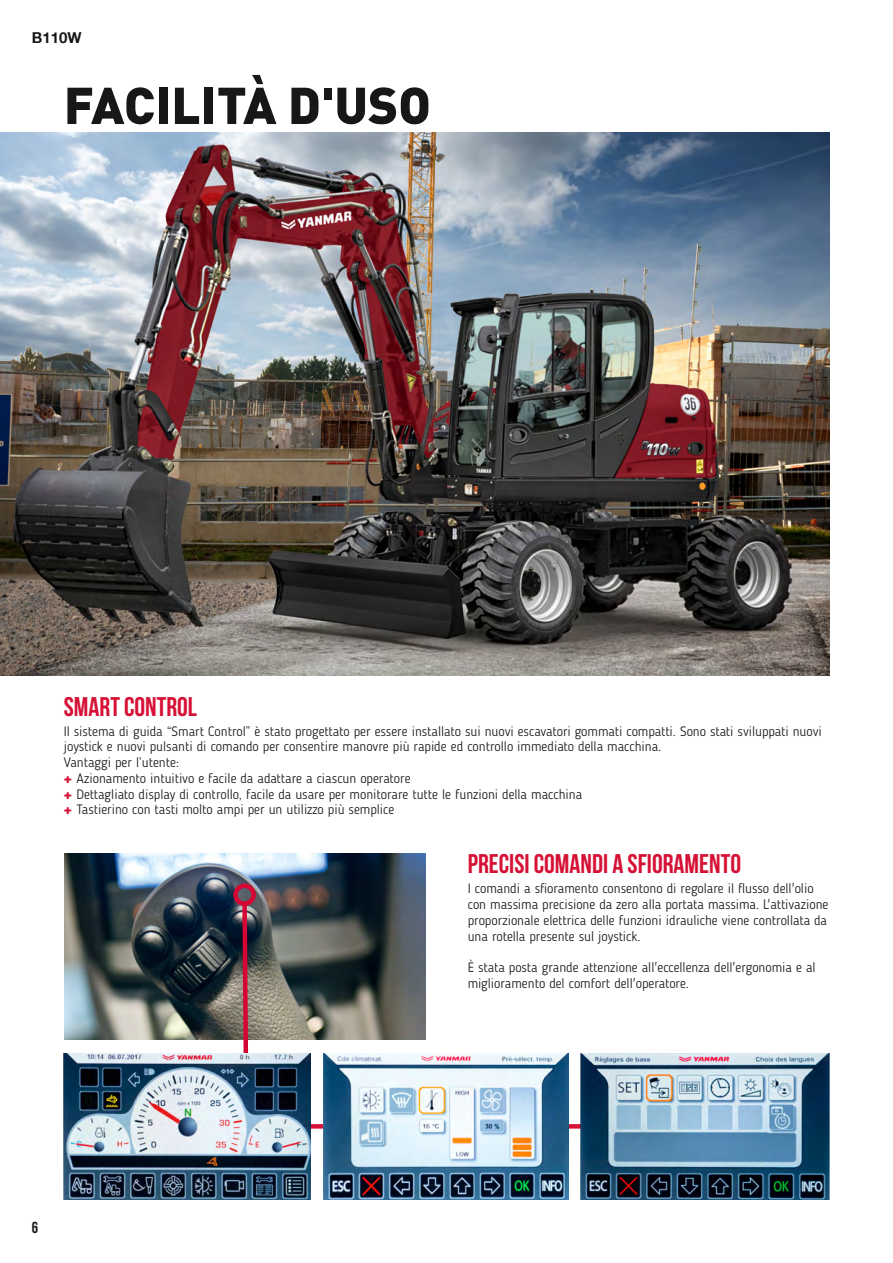
<style>
.page{position:relative;width:893px;height:1263px;background:#fff}
.page>*{position:absolute;margin:0;border:0;box-sizing:border-box;transform-origin:0 0}
.t1{font:900 51px "DINOT";color:#181716}
.t2{font:700 27px "Bebas Neue";color:#d61136}
.t3{font:15.9px "Bebas Neue";color:#181716}
.t4{font:700 15px "Helvetica Neue LT Com";color:#181716}
.t5{font:300 13.5px/15.8px "Blogger Sans";color:#181716}
.s1{font-family:"Helvetica Neue LT Com";font-weight:900;color:#d61136}
</style>
<div class="page">
<img style="left:0;top:132px;width:829px;height:543px">
<svg style="left:311px;top:1124px;width:270px;height:4px"></svg>
<img style="left:64px;top:853px;width:361px;height:187px">
<svg style="left:240px;top:899px;width:11px;height:154px;background:#994758"></svg>
<div style="left:233px;top:883px;width:23px;height:23px;border:4px solid #d50634;border-radius:50%"></div>
<img style="left:581px;top:1053px;width:248px;height:146px">
<img style="left:64px;top:1053px;width:247px;height:146px">
<img style="left:324px;top:1053px;width:244px;height:146px">
<p class="t4" style="left:32px;top:28px;width:51px">B110W</p>
<h1 class="t1" style="left:64px;top:71px;width:369px">FACILITÀ D'USO</h1>
<h2 class="t2" style="left:64px;top:691px;width:135px">SMART CONTROL</h2>
<p class="t5" style="left:64px;top:723px;width:759px">Il sistema di guida “Smart Control” è stato progettato per essere installato sui nuovi escavatori gommati compatti. Sono stati sviluppati nuovi joystick e nuovi pulsanti di comando per consentire manovre più rapide ed controllo immediato della macchina.<br>Vantaggi per l’utente:<br><span class="s1">+</span> Azionamento intuitivo e facile da adattare a ciascun operatore<br><span class="s1">+</span> Dettagliato display di controllo, facile da usare per monitorare tutte le funzioni della macchina<br><span class="s1">+</span> Tastierino con tasti molto ampi per un utilizzo più semplice</p>
<p class="t3" style="left:32px;top:1218px;width:8px">6</p>
<h2 class="t2" style="left:468px;top:849px;width:275px">PRECISI COMANDI A SFIORAMENTO</h2>
<p class="t5" style="left:468px;top:881px;width:362px">I comandi a sfioramento consentono di regolare il flusso dell'olio con massima precisione da zero alla portata massima. L'attivazione proporzionale elettrica delle funzioni idrauliche viene controllata da una rotella presente sul joystick.</p>
<p class="t5" style="left:468px;top:960px;width:349px">È stata posta grande attenzione all'eccellenza dell'ergonomia e al miglioramento del comfort dell'operatore.</p>
</div>
